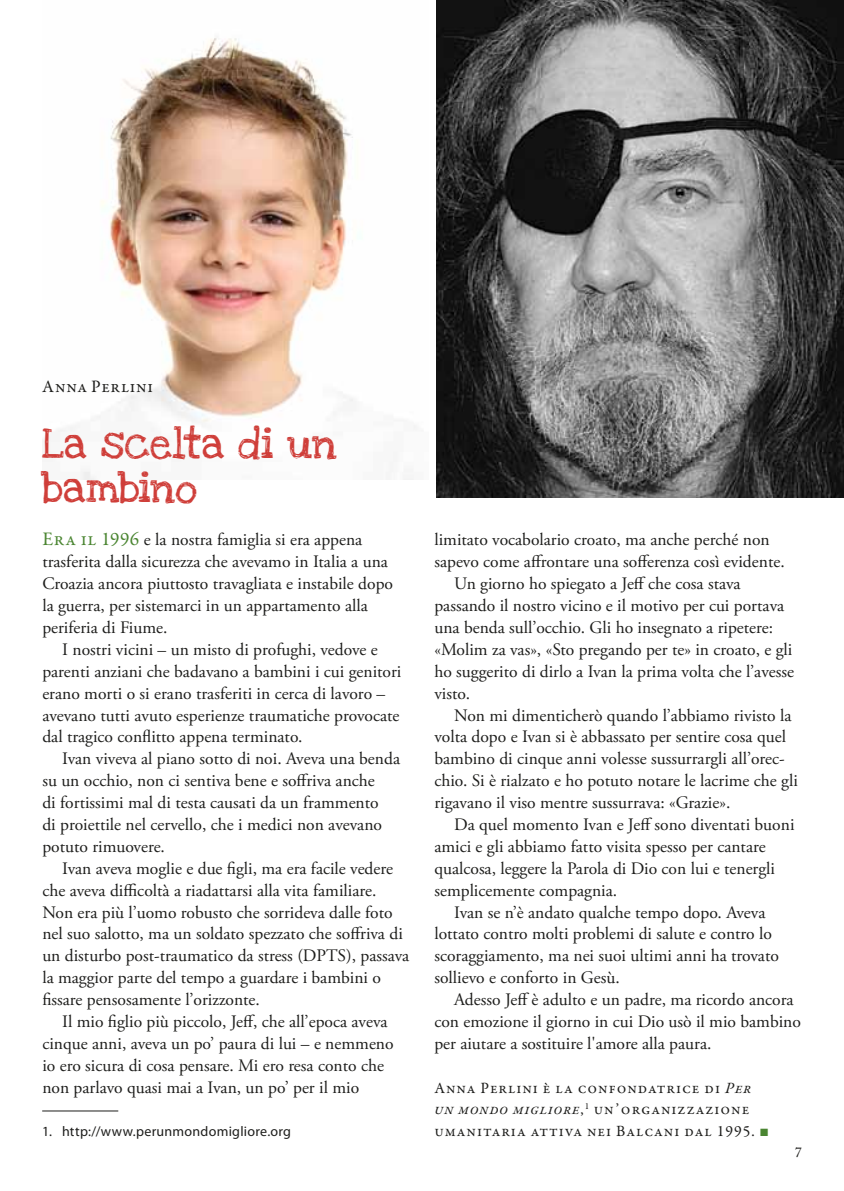
<style>
.page{position:relative;width:844px;height:1191px;background:#fff}
.page>*{position:absolute;margin:0;border:0;box-sizing:border-box;transform-origin:0 0}
.t1{font:31.5px/43.8px "Love Ya Like A Sister";color:#cf3e39}
.t2{font:17.5px/21.9px "Adobe Garamond Pro";color:#1d1d1b}
.t3{font:17.5px "Garamond Premr Pro";letter-spacing:.045em;color:#1d1d1b}
.t4{font:15.75px/21.9px "Garamond Premr Pro";letter-spacing:.06em;color:#1d1d1b}
.t5{font:14px "Myriad Pro";letter-spacing:.02em;color:#1d1d1b}
.t6{font:14px "Adobe Caslon Pro";color:#1d1d1b}
.s1{font-family:"Garamond Premr Pro";font-size:19.25px;color:#4a8531}
.s2{font-style:italic}
.s3{font-family:"Arial";color:#4a8531}
</style>
<div class="page">
<img style="left:436px;top:0;width:407px;height:498px">
<img style="left:43px;top:37px;width:373px;height:442px">
<hr style="left:42px;top:1110px;width:76px;height:1px;background:#1d1d1b">
<p class="t3" style="left:42px;top:376px;width:112px">Anna Perlini</p>
<h1 class="t1" style="left:42px;top:423px;width:296px">La scelta di un bambino</h1>
<p class="t2" style="left:42px;top:529px;width:352px"><span class="s1">Era il 1996</span> e la nostra famiglia si era appena trasferita dalla sicurezza che avevamo in Italia a una Croazia ancora piuttosto travagliata e instabile dopo la guerra, per sistemarci in un appartamento alla periferia di Fiume.</p>
<p class="t2" style="left:42px;top:639px;width:360px;text-indent:20px">I nostri vicini – un misto di profughi, vedove e parenti anziani che badavano a bambini i cui genitori erano morti o si erano trasferiti in cerca di lavoro – avevano tutti avuto esperienze traumatiche provocate dal tragico conflitto appena terminato.</p>
<p class="t2" style="left:42px;top:748px;width:359px;text-indent:20px">Ivan viveva al piano sotto di noi. Aveva una benda su un occhio, non ci sentiva bene e soffriva anche<br>di fortissimi mal di testa causati da un frammento<br>di proiettile nel cervello, che i medici non avevano potuto rimuovere.</p>
<p class="t2" style="left:42px;top:858px;width:368px;text-indent:20px">Ivan aveva moglie e due figli, ma era facile vedere che aveva difficoltà a riadattarsi alla vita familiare.<br>Non era più l’uomo robusto che sorrideva dalle foto nel suo salotto, ma un soldato spezzato che soffriva di un disturbo post-traumatico da stress (DPTS), passava la maggior parte del tempo a guardare i bambini o fissare pensosamente l’orizzonte.</p>
<p class="t2" style="left:42px;top:1011px;width:353px;text-indent:20px">Il mio figlio più piccolo, Jeff, che all’epoca aveva cinque anni, aveva un po’ paura di lui – e nemmeno io ero sicura di cosa pensare. Mi ero resa conto che non parlavo quasi mai a Ivan, un po’ per il mio</p>
<p class="t2" style="left:434px;top:529px;width:337px">limitato vocabolario croato, ma anche perché non</p>
<p class="t2" style="left:434px;top:551px;width:352px">sapevo come affrontare una sofferenza così evidente.</p>
<p class="t2" style="left:454px;top:573px;width:288px">Un giorno ho spiegato a Jeff che cosa stava</p>
<p class="t2" style="left:434px;top:595px;width:351px">passando il nostro vicino e il motivo per cui portava</p>
<p class="t2" style="left:434px;top:617px;width:340px">una benda sull’occhio. Gli ho insegnato a ripetere:</p>
<p class="t2" style="left:434px;top:639px;width:359px">«Molim za vas», «Sto pregando per te» in croato, e gli</p>
<p class="t2" style="left:434px;top:661px;width:361px">ho suggerito di dirlo a Ivan la prima volta che l’avesse</p>
<p class="t2" style="left:434px;top:683px;width:37px">visto.</p>
<p class="t2" style="left:454px;top:704px;width:339px">Non mi dimenticherò quando l’abbiamo rivisto la</p>
<p class="t2" style="left:434px;top:726px;width:353px">volta dopo e Ivan si è abbassato per sentire cosa quel</p>
<p class="t2" style="left:434px;top:748px;width:352px">bambino di cinque anni volesse sussurrargli all’orec-</p>
<p class="t2" style="left:434px;top:770px;width:365px">chio. Si è rialzato e ho potuto notare le lacrime che gli</p>
<p class="t2" style="left:434px;top:792px;width:297px">rigavano il viso mentre sussurrava: «Grazie».</p>
<p class="t2" style="left:454px;top:814px;width:341px">Da quel momento Ivan e Jeff sono diventati buoni</p>
<p class="t2" style="left:434px;top:836px;width:332px">amici e gli abbiamo fatto visita spesso per cantare</p>
<p class="t2" style="left:434px;top:858px;width:342px">qualcosa, leggere la Parola di Dio con lui e tenergli</p>
<p class="t2" style="left:434px;top:879px;width:184px">semplicemente compagnia.</p>
<p class="t2" style="left:454px;top:901px;width:313px">Ivan se n’è andato qualche tempo dopo. Aveva</p>
<p class="t2" style="left:434px;top:923px;width:339px">lottato contro molti problemi di salute e contro lo</p>
<p class="t2" style="left:434px;top:945px;width:346px">scoraggiamento, ma nei suoi ultimi anni ha trovato</p>
<p class="t2" style="left:434px;top:967px;width:187px">sollievo e conforto in Gesù.</p>
<p class="t2" style="left:454px;top:989px;width:341px">Adesso Jeff è adulto e un padre, ma ricordo ancora</p>
<p class="t2" style="left:434px;top:1011px;width:368px">con emozione il giorno in cui Dio usò il mio bambino</p>
<p class="t2" style="left:434px;top:1033px;width:278px">per aiutare a sostituire l'amore alla paura.</p>
<p class="t4" style="left:434px;top:1077px;width:318px">Anna Perlini è la confondatrice di <span class="s2">Per un mondo migliore</span>,<sup>1</sup> un’organizzazione</p>
<p class="t5" style="left:42px;top:1123px;width:250px">1. http://www.perunmondomigliore.org</p>
<p class="t4" style="left:434px;top:1120px;width:336px">umanitaria attiva nei Balcani dal 1995. <span class="s3">■</span></p>
<p class="t6" style="left:794px;top:1144px;width:8px">7</p>
</div>
